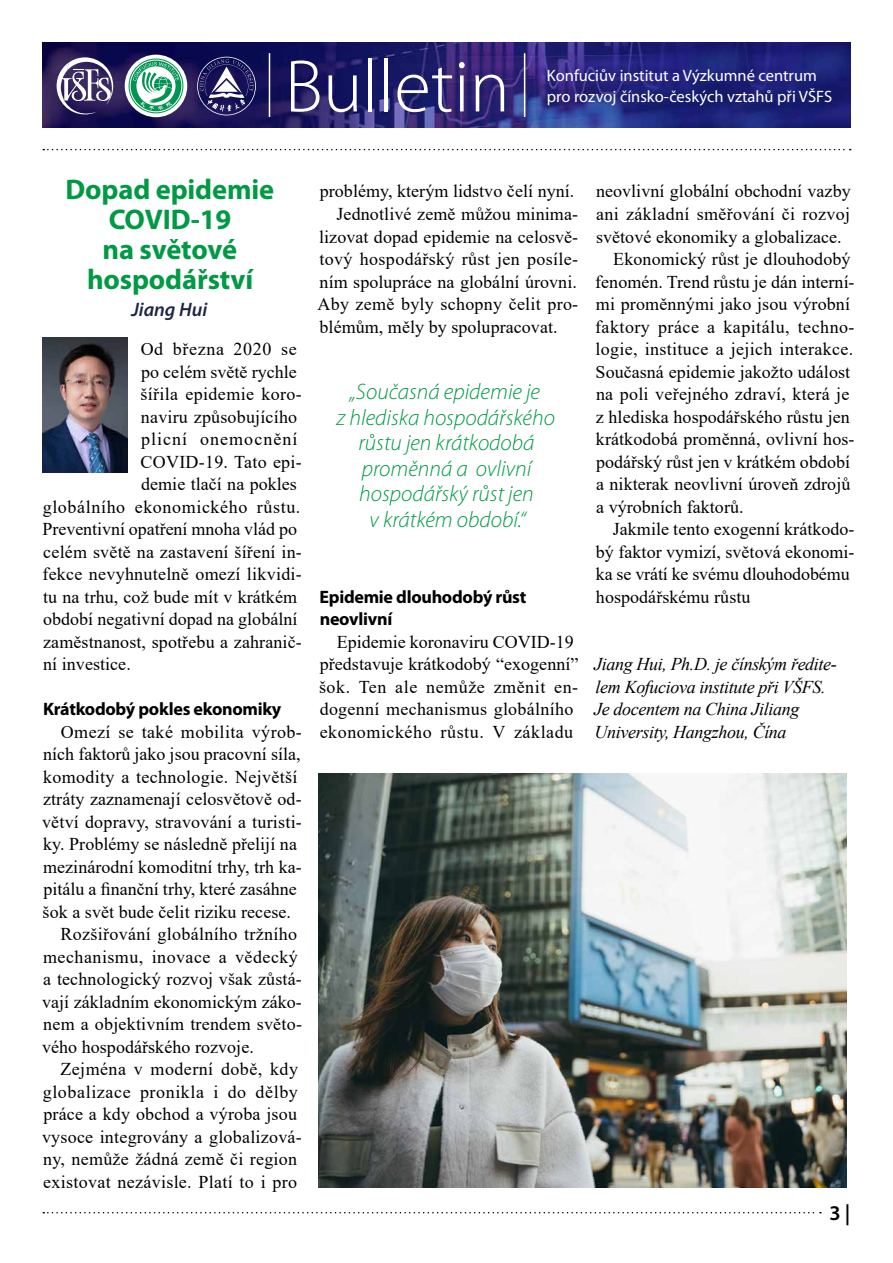
<style>
.page{position:relative;width:893px;height:1263px;background:#fff}
.page>*{position:absolute;margin:0;border:0;box-sizing:border-box;transform-origin:0 0}
.t1{font:300 75px "Myriad Pro";color:#fff}
.t2{font:700 28.5px/30px "Myriad Pro";letter-spacing:-.005em;color:#009a44;text-align:center}
.t3{font:italic 300 22.5px/25.5px "Myriad Pro";color:#009a44;text-align:center}
.t4{font:600 21px "Myriad Pro";color:#000}
.t5{font:italic 600 19.5px "Myriad Pro";color:#1c2546}
.t6{font:18px/22.5px "Times New Roman";letter-spacing:.005em;color:#000}
.t7{font:italic 18px/22.5px "Times New Roman";letter-spacing:-.02em;color:#000}
.t8{font:18px "Times New Roman";letter-spacing:.025em;color:#000}
.t9{font:18px "Times New Roman";letter-spacing:.035em;color:#000}
.t10{font:700 18px/22.5px "Myriad Pro";letter-spacing:-.015em;color:#000}
.t11{font:18px "Times New Roman";letter-spacing:.055em;color:#000}
.t12{font:16.5px/21px "Myriad Pro";color:#fff}
</style>
<div class="page">
<svg style="left:43px;top:149px;width:808px;height:1px"></svg>
<img style="left:43px;top:338px;width:85px;height:134px">
<img style="left:319px;top:774px;width:527px;height:414px">
<svg style="left:43px;top:1212px;width:778px;height:1px"></svg>
<img style="left:43px;top:43px;width:807px;height:85px">
<hr style="left:269px;top:53px;width:1px;height:64px;background:#fff">
<hr style="left:524px;top:53px;width:1px;height:64px;background:#fff">
<svg style="left:57px;top:57px;width:56px;height:57px"></svg>
<svg style="left:125px;top:55px;width:62px;height:62px"></svg>
<svg style="left:129px;top:59px;width:54px;height:54px"></svg>
<svg style="left:197px;top:57px;width:59px;height:58px;background:#444077"></svg>
<h1 class="t1" style="left:285px;top:45px;width:226px">Bulletin</h1>
<p class="t12" style="left:547px;top:65px;width:287px">Konfuciův institut a Výzkumné centrum pro rozvoj čínsko-českých vztahů při VŠFS</p>
<h2 class="t2" style="left:66px;top:175px;width:210px">Dopad epidemie<br>COVID-19<br>na světové hospodářství</h2>
<p class="t5" style="left:131px;top:299px;width:77px">Jiang Hui</p>
<p class="t9" style="left:141px;top:336px;width:158px">Od března 2020 se</p>
<p class="t6" style="left:141px;top:360px;width:157px">po celém světě rychle</p>
<p class="t6" style="left:140px;top:382px;width:163px">šířila epidemie koro-</p>
<p class="t6" style="left:141px;top:405px;width:158px">naviru způsobujícího</p>
<p class="t11" style="left:141px;top:426px;width:158px">plicní onemocnění</p>
<p class="t6" style="left:141px;top:450px;width:163px">COVID-19. Tato epi-</p>
<p class="t6" style="left:141px;top:472px;width:157px">demie tlačí na pokles</p>
<p class="t9" style="left:43px;top:494px;width:259px">globálního ekonomického růstu.</p>
<p class="t6" style="left:43px;top:517px;width:256px">Preventivní opatření mnoha vlád po</p>
<p class="t6" style="left:43px;top:540px;width:260px">celém světě na zastavení šíření in-</p>
<p class="t6" style="left:42px;top:562px;width:261px">fekce nevyhnutelně omezí likvidi-</p>
<p class="t6" style="left:43px;top:585px;width:255px">tu na trhu, což bude mít v krátkém</p>
<p class="t6" style="left:43px;top:607px;width:256px">období negativní dopad na globální</p>
<p class="t6" style="left:43px;top:630px;width:260px">zaměstnanost, spotřebu a zahranič-</p>
<p class="t6" style="left:43px;top:652px;width:89px">ní investice.</p>
<p class="t10" style="left:43px;top:698px;width:240px">Krátkodobý pokles ekonomiky</p>
<p class="t8" style="left:61px;top:719px;width:243px">Omezí se také mobilita výrob-</p>
<p class="t6" style="left:43px;top:742px;width:259px">ních faktorů jako jsou pracovní síla,</p>
<p class="t6" style="left:43px;top:765px;width:256px">komodity a technologie. Největší</p>
<p class="t6" style="left:43px;top:787px;width:260px">ztráty zaznamenají celosvětově od-</p>
<p class="t6" style="left:42px;top:810px;width:261px">větví dopravy, stravování a turisti-</p>
<p class="t6" style="left:43px;top:832px;width:255px">ky. Problémy se následně přelijí na</p>
<p class="t6" style="left:43px;top:855px;width:260px">mezinárodní komoditní trhy, trh ka-</p>
<p class="t6" style="left:43px;top:877px;width:255px">pitálu a finanční trhy, které zasáhne</p>
<p class="t6" style="left:43px;top:900px;width:250px">šok a svět bude čelit riziku recese.</p>
<p class="t6" style="left:61px;top:922px;width:238px">Rozšiřování globálního tržního</p>
<p class="t8" style="left:43px;top:944px;width:256px">mechanismu, inovace a vědecký</p>
<p class="t6" style="left:43px;top:967px;width:260px">a technologický rozvoj však zůstá-</p>
<p class="t6" style="left:42px;top:990px;width:261px">vají základním ekonomickým záko-</p>
<p class="t6" style="left:43px;top:1012px;width:260px">nem a objektivním trendem světo-</p>
<p class="t6" style="left:42px;top:1035px;width:213px">vého hospodářského rozvoje.</p>
<p class="t8" style="left:60px;top:1056px;width:239px">Zejména v moderní době, kdy</p>
<p class="t9" style="left:43px;top:1079px;width:257px">globalizace pronikla i do dělby</p>
<p class="t6" style="left:43px;top:1102px;width:255px">práce a kdy obchod a výroba jsou</p>
<p class="t6" style="left:42px;top:1125px;width:261px">vysoce integrovány a globalizová-</p>
<p class="t6" style="left:43px;top:1147px;width:255px">ny, nemůže žádná země či region</p>
<p class="t6" style="left:43px;top:1170px;width:255px">existovat nezávisle. Platí to i pro</p>
<p class="t6" style="left:320px;top:180px;width:256px">problémy, kterým lidstvo čelí nyní.</p>
<p class="t6" style="left:336px;top:202px;width:243px">Jednotlivé země můžou minima-</p>
<p class="t6" style="left:319px;top:225px;width:261px">lizovat dopad epidemie na celosvě-</p>
<p class="t6" style="left:320px;top:247px;width:260px">tový hospodářský růst jen posíle-</p>
<p class="t6" style="left:320px;top:270px;width:259px">ním spolupráce na globální úrovni.</p>
<p class="t6" style="left:317px;top:292px;width:262px">Aby země byly schopny čelit pro-</p>
<p class="t6" style="left:320px;top:315px;width:240px">blémům, měly by spolupracovat.</p>
<p class="t3" style="left:337px;top:380px;width:220px">„Současná epidemie je<br>z hlediska hospodářského růstu jen krátkodobá proměnná a ovlivní hospodářský růst jen<br>v krátkém období.“</p>
<p class="t10" style="left:320px;top:585px;width:208px">Epidemie dlouhodobý růst neovlivní</p>
<p class="t6" style="left:319px;top:630px;width:261px;text-indent:18px">Epidemie koronaviru COVID-19 představuje krátkodobý “exogenní” šok. Ten ale nemůže změnit en&shy;dogenní mechanismus globálního ekonomického růstu. V základu</p>
<p class="t6" style="left:596px;top:180px;width:256px">neovlivní globální obchodní vazby</p>
<p class="t6" style="left:596px;top:202px;width:256px">ani základní směřování či rozvoj</p>
<p class="t6" style="left:596px;top:225px;width:247px">světové ekonomiky a globalizace.</p>
<p class="t6" style="left:613px;top:247px;width:239px">Ekonomický růst je dlouhodobý</p>
<p class="t6" style="left:595px;top:270px;width:261px">fenomén. Trend růstu je dán interní-</p>
<p class="t6" style="left:596px;top:292px;width:256px">mi proměnnými jako jsou výrobní</p>
<p class="t8" style="left:595px;top:314px;width:261px">faktory práce a kapitálu, techno-</p>
<p class="t6" style="left:596px;top:337px;width:259px">logie, instituce a jejich interakce.</p>
<p class="t6" style="left:596px;top:360px;width:256px">Současná epidemie jakožto událost</p>
<p class="t6" style="left:596px;top:382px;width:255px">na poli veřejného zdraví, která je</p>
<p class="t6" style="left:596px;top:405px;width:255px">z hlediska hospodářského růstu jen</p>
<p class="t6" style="left:596px;top:427px;width:260px">krátkodobá proměnná, ovlivní hos-</p>
<p class="t6" style="left:596px;top:450px;width:255px">podářský růst jen v krátkém období</p>
<p class="t6" style="left:596px;top:472px;width:256px">a nikterak neovlivní úroveň zdrojů</p>
<p class="t6" style="left:596px;top:495px;width:149px">a výrobních faktorů.</p>
<p class="t6" style="left:613px;top:517px;width:243px">Jakmile tento exogenní krátkodo-</p>
<p class="t6" style="left:596px;top:540px;width:260px">bý faktor vymizí, světová ekonomi-</p>
<p class="t6" style="left:596px;top:562px;width:255px">ka se vrátí ke svému dlouhodobému</p>
<p class="t6" style="left:596px;top:585px;width:156px">hospodářskému růstu</p>
<p class="t7" style="left:594px;top:652px;width:244px">Jiang Hui, Ph.D. je čínským ředite&shy;lem Kofuciova institute při VŠFS.<br>Je docentem na China Jiliang<br>University, Hangzhou, Čína</p>
<p class="t4" style="left:829px;top:1202px;width:23px">3 |</p>
</div>
